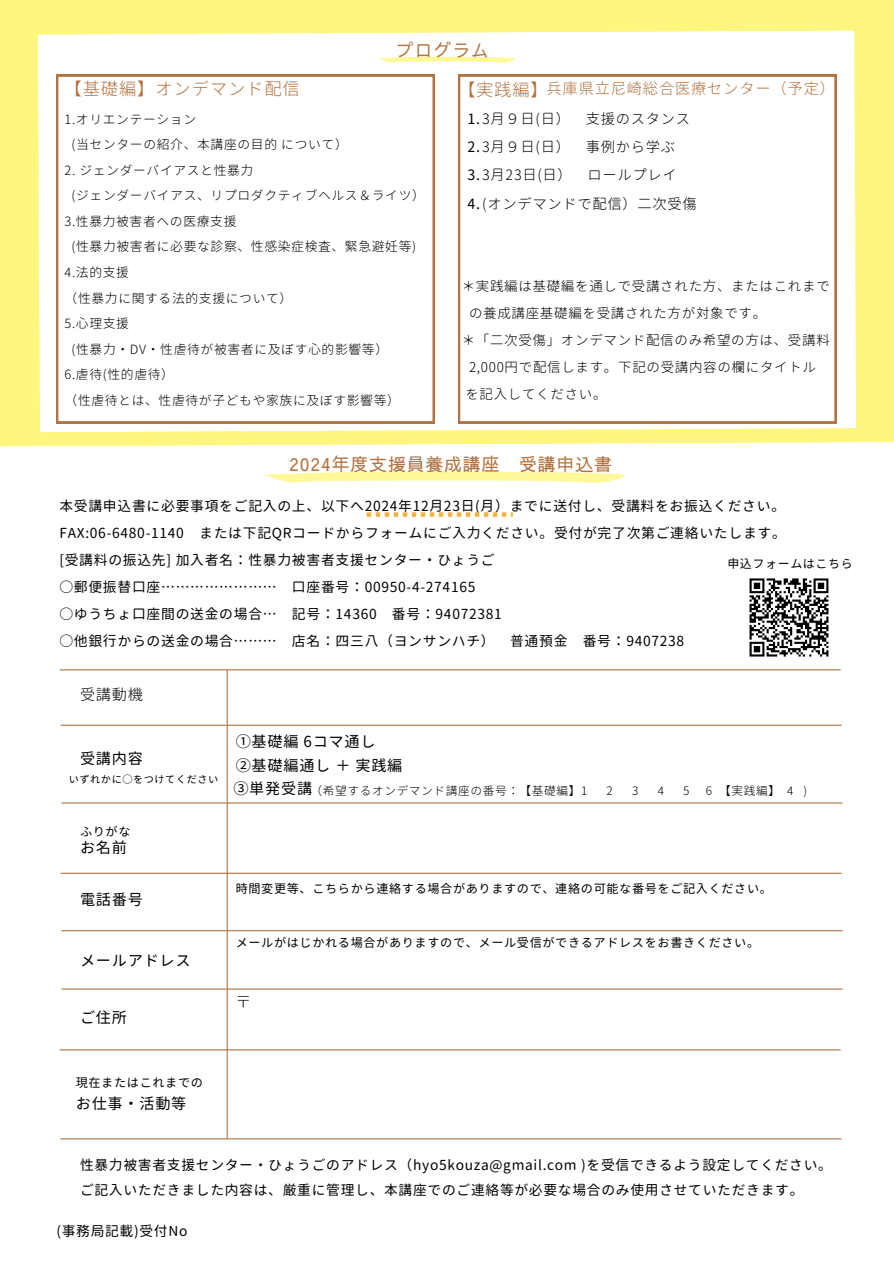
<style>
.page{position:relative;width:894px;height:1264px;background:#fff}
.page>*{position:absolute;margin:0;border:0;box-sizing:border-box;transform-origin:0 0}
.t1{font:500 17.85px "Sawarabi Gothic";letter-spacing:.05em;color:#b27341}
.t2{font:300 17.25px "Gen Jyuu Gothic";letter-spacing:.05em;color:#b27341}
.t3{font:300 15.3px "Gen Jyuu Gothic";letter-spacing:.05em;color:#b27341}
.t4{font:15.15px "Gen Jyuu Gothic";letter-spacing:.05em;color:#000}
.t5{font:300 15.15px "Gen Jyuu Gothic";color:#000}
.t6{font:15.15px "Canva Matisse Pro N L";color:#000}
.t7{font:300 14.25px "Gen Jyuu Gothic";letter-spacing:.05em;color:#000}
.t8{font:13.8px/27px "Gen Jyuu Gothic";letter-spacing:.05em;color:#000;text-align:justify}
.t9{font:300 13.5px "Gen Jyuu Gothic";letter-spacing:.05em;color:#000}
.t10{font:300 12.75px/25.7px "Gen Jyuu Gothic";letter-spacing:.05em;color:#000}
.t11{font:12.15px "Gen Jyuu Gothic";letter-spacing:.05em;color:#000}
.t12{font:12px "Gen Jyuu Gothic";letter-spacing:.05em;color:#000}
.t13{font:300 11.7px "Gen Jyuu Gothic";letter-spacing:.05em;color:#000}
.t14{font:10.2px "Gen Jyuu Gothic";letter-spacing:.05em;color:#000}
.s1{font-weight:400}
</style>
<div class="page">
<div style="left:0;top:0;width:893px;height:1263px;background:#fff67f"></div>
<svg style="left:38px;top:30px;width:817px;height:402px;fill:#fff"></svg>
<div style="left:0;top:442px;width:893px;height:821px;background:#fff"></div>
<div style="left:458px;top:75px;width:378px;height:348px;background:#fff"></div>
<svg style="left:379px;top:57px;width:135px;height:6px"></svg>
<svg style="left:264px;top:472px;width:360px;height:11px;fill:#fff899"></svg>
<hr style="left:60px;top:669px;width:780px;height:1px;background:#b27341">
<hr style="left:61px;top:724px;width:780px;height:1px;background:#b27341">
<hr style="left:62px;top:802px;width:780px;height:1px;background:#b27341">
<hr style="left:61px;top:872px;width:780px;height:1px;background:#b27341">
<hr style="left:62px;top:930px;width:780px;height:1px;background:#b27341">
<hr style="left:62px;top:988px;width:780px;height:1px;background:#b27341">
<hr style="left:60px;top:1049px;width:780px;height:1px;background:#b27341">
<hr style="left:61px;top:1138px;width:780px;height:1px;background:#b27341">
<hr style="left:226px;top:670px;width:2px;height:468px;background:#b27341">
<svg style="left:366px;top:512px;width:146px;height:5px"></svg>
<div style="left:56px;top:75px;width:378px;height:348px;background:#fff"></div>
<img style="left:741px;top:570px;width:95px;height:94px">
<h1 class="t1" style="left:396px;top:42px;width:94px">プログラム</h1>
<h5 class="t2" style="left:65px;top:76px;width:237px">【基礎編】オンデマンド配信</h5>
<h5 class="t10" style="left:71px;top:106px;width:278px;text-indent:-7px">1.オリエンテーション<br>(当センターの紹介、本講座の目的について）</h5>
<h5 class="t10" style="left:65px;top:157px;width:190px">2. ジェンダーバイアスと性暴力</h5>
<h5 class="t10" style="left:71px;top:183px;width:355px">(ジェンダーバイアス、リプロダクティブヘルス＆ライツ）</h5>
<h5 class="t10" style="left:65px;top:208px;width:173px">3.性暴力被害者への医療支援</h5>
<h5 class="t10" style="left:71px;top:234px;width:346px">(性暴力被害者に必要な診察、性感染症検査、緊急避妊等)</h5>
<h5 class="t10" style="left:65px;top:259px;width:66px">4.法的支援</h5>
<h5 class="t10" style="left:65px;top:285px;width:229px">（性暴力に関する法的支援について）</h5>
<h5 class="t10" style="left:65px;top:310px;width:66px">5.心理支援</h5>
<h5 class="t10" style="left:71px;top:336px;width:318px">(性暴力・DV・性虐待が被害者に及ぼす心的影響等）</h5>
<h5 class="t10" style="left:65px;top:362px;width:111px">6.虐待(性的虐待）</h5>
<h5 class="t10" style="left:65px;top:387px;width:337px">（性虐待とは、性虐待が子どもや家族に及ぼす影響等）</h5>
<h4 class="t3" style="left:546px;top:77px;width:290px">兵庫県立尼崎総合医療センター（予定）</h4>
<h2 class="t2" style="left:458px;top:77px;width:91px">【実践編】</h2>
<p class="t7" style="left:467px;top:109px;width:224px"><span class="s1">1.</span>3月９日(日） 支援のスタンス</p>
<p class="t7" style="left:467px;top:137px;width:209px"><span class="s1">2.</span>3月９日(日） 事例から学ぶ</p>
<p class="t7" style="left:467px;top:165px;width:211px"><span class="s1">3.</span>3月23日(日） ロールプレイ</p>
<p class="t7" style="left:467px;top:193px;width:231px"><span class="s1">4.</span>(オンデマンドで配信）二次受傷</p>
<h6 class="t9" style="left:461px;top:276px;width:369px">＊実践編は基礎編を通しで受講された方、またはこれまで</h6>
<h6 class="t9" style="left:469px;top:303px;width:298px">の養成講座基礎編を受講された方が対象です。</h6>
<h6 class="t9" style="left:461px;top:330px;width:369px">＊「二次受傷」オンデマンド配信のみ希望の方は、受講料</h6>
<h6 class="t9" style="left:469px;top:357px;width:348px">2,000円で配信します。下記の受講内容の欄にタイトル</h6>
<h6 class="t9" style="left:465px;top:384px;width:143px">を記入してください。</h6>
<h4 class="t1" style="left:289px;top:456px;width:324px">2024年度支援員養成講座 受講申込書</h4>
<h1 class="t8" style="left:59px;top:492px;width:727px">本受講申込書に必要事項をご記入の上、以下へ2024年12月23日(月）までに送付し、受講料をお振込ください。FAX:06-6480-1140 または下記QRコードからフォームにご入力ください。受付が完了次第ご連絡いたします。[受講料の振込先] 加入者名：性暴力被害者支援センター・ひょうご</h1>
<h1 class="t8" style="left:59px;top:573px;width:417px">○郵便振替口座…………………… 口座番号：00950-4-274165</h1>
<h1 class="t8" style="left:59px;top:600px;width:444px">○ゆうちょ口座間の送金の場合… 記号：14360 番号：94072381</h1>
<h1 class="t8" style="left:59px;top:627px;width:626px">○他銀行からの送金の場合……… 店名：四三八（ヨンサンハチ） 普通預金 番号：9407238</h1>
<h4 class="t12" style="left:727px;top:555px;width:127px">申込フォームはこちら</h4>
<p class="t5" style="left:80px;top:684px;width:64px">受講動機</p>
<p class="t4" style="left:80px;top:747px;width:64px">受講内容</p>
<h4 class="t14" style="left:69px;top:771px;width:151px">いずれかに○をつけてください</h4>
<h4 class="t11" style="left:80px;top:822px;width:52px">ふりがな</h4>
<h4 class="t4" style="left:80px;top:836px;width:48px">お名前</h4>
<h4 class="t4" style="left:80px;top:889px;width:64px">電話番号</h4>
<p class="t4" style="left:80px;top:949px;width:112px">メールアドレス</p>
<h4 class="t4" style="left:80px;top:1006px;width:48px">ご住所</h4>
<h4 class="t4" style="left:235px;top:730px;width:141px">①基礎編 6コマ通し</h4>
<h6 class="t4" style="left:235px;top:754px;width:168px">②基礎編通し＋実践編</h6>
<h4 class="t13" style="left:310px;top:782px;width:278px">（希望するオンデマンド講座の番号：【基礎編】1</h4>
<h4 class="t13" style="left:606px;top:782px;width:8px">2</h4>
<h4 class="t13" style="left:632px;top:782px;width:8px">3</h4>
<h4 class="t13" style="left:657px;top:782px;width:8px">4</h4>
<h4 class="t13" style="left:683px;top:782px;width:8px">5</h4>
<h4 class="t13" style="left:705px;top:782px;width:103px">6 【実践編】 4 )</h4>
<h4 class="t4" style="left:233px;top:778px;width:80px">③単発受講</h4>
<p class="t11" style="left:236px;top:879px;width:537px">時間変更等、こちらから連絡する場合がありますので、連絡の可能な番号をご記入ください。</p>
<h4 class="t11" style="left:235px;top:933px;width:525px">メールがはじかれる場合がありますので、メール受信ができるアドレスをお書きください。</h4>
<p class="t6" style="left:236px;top:994px;width:17px">〒</p>
<h6 class="t11" style="left:76px;top:1074px;width:129px">現在またはこれまでの</h6>
<h6 class="t4" style="left:76px;top:1092px;width:112px">お仕事・活動等</h6>
<h4 class="t8" style="left:80px;top:1151px;width:753px">性暴力被害者支援センター・ひょうごのアドレス（hyo5kouza@gmail.com )を受信できるよう設定してください。</h4>
<h6 class="t8" style="left:80px;top:1176px;width:724px">ご記入いただきました内容は、厳重に管理し、本講座でのご連絡等が必要な場合のみ使用させていただきます。</h6>
<h4 class="t8" style="left:56px;top:1216px;width:132px">(事務局記載)受付No</h4>
</div>
